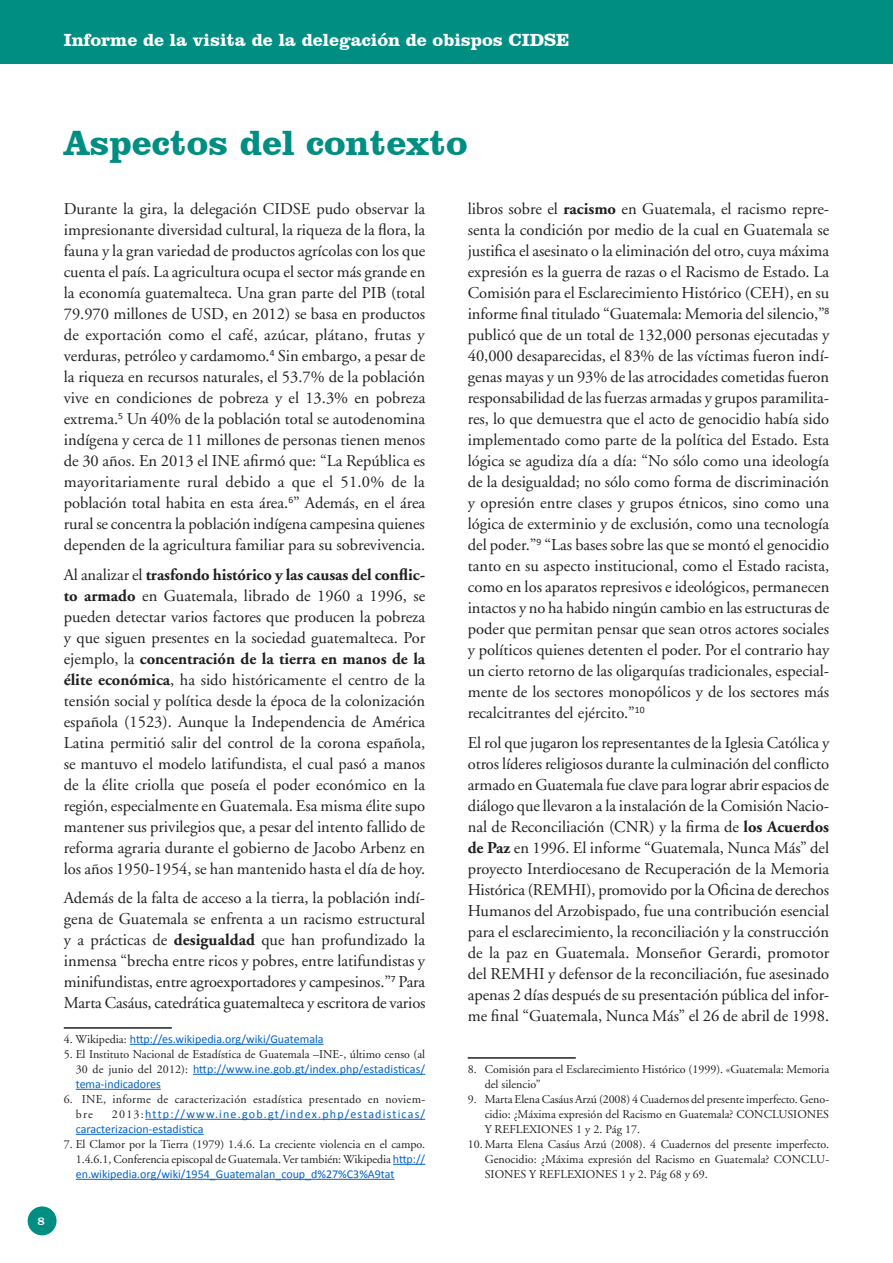
<style>
.page{position:relative;width:893px;height:1263px;background:#fff}
.page>*{position:absolute;margin:0;border:0;box-sizing:border-box;transform-origin:0 0}
.t1{font:700 36px "Clarendon BT";color:#008e83}
.t2{font:700 18px "Clarendon BT";color:#fff}
.t3{font:16.5px/21px "Adobe Garamond";color:#221f1f;text-align:justify}
.t4{font:12px/15px "Adobe Garamond";color:#221f1f;text-align:justify}
.t5{font:12px/15px "Calibri";color:#0563c1}
.t6{font:12px/15px "Calibri";letter-spacing:.085em;color:#0563c1}
.t7{font:12px/15px "Adobe Garamond";letter-spacing:.025em;color:#221f1f}
.t8{font:12px "Clarendon BT";color:#fff}
.s1{font-weight:700}
.s2{font-family:"Adobe Garamond";color:#221f1f}
.s3{font-family:"Calibri";color:#0563c1}
</style>
<div class="page">
<div style="left:28px;top:1206px;width:29px;height:29px;background:#008e83;border-radius:50%"></div>
<div style="left:0;top:0;width:893px;height:64px;background:#008e83"></div>
<hr style="left:64px;top:1027px;width:108px;height:2px;background:#221f1f">
<hr style="left:130px;top:1044px;width:194px;height:1px;background:#0563c1">
<hr style="left:193px;top:1074px;width:232px;height:1px;background:#0563c1">
<hr style="left:76px;top:1089px;width:85px;height:1px;background:#0563c1">
<hr style="left:145px;top:1119px;width:280px;height:1px;background:#0563c1">
<hr style="left:76px;top:1134px;width:128px;height:1px;background:#0563c1">
<hr style="left:393px;top:1164px;width:32px;height:1px;background:#0563c1">
<hr style="left:76px;top:1179px;width:318px;height:1px;background:#0563c1">
<hr style="left:468px;top:1057px;width:108px;height:2px;background:#221f1f">
<p class="t2" style="left:64px;top:32px;width:507px">Informe de la visita de la delegación de obispos CIDSE</p>
<p class="t8" style="left:37px;top:1216px;width:9px">8</p>
<h1 class="t1" style="left:64px;top:128px;width:405px">Aspectos del contexto</h1>
<p class="t3" style="left:64px;top:199px;width:363px">Durante la gira, la delegación CIDSE pudo observar la impresionante diversidad cultural, la riqueza de la flora, la fauna y la gran variedad de productos agrícolas con los que cuenta el país. La agricultura ocupa el sector más grande en la economía guatemalteca. Una gran parte del PIB (total 79.970 millones de USD, en 2012) se basa en productos de exportación como el café, azúcar, plátano, frutas y verduras, petróleo y cardamomo.<sup>4</sup> Sin embargo, a pesar de la riqueza en recursos naturales, el 53.7% de la población vive en condiciones de pobreza y el 13.3% en pobreza extrema.<sup>5</sup> Un 40% de la población total se autodenomina indígena y cerca de 11 millones de personas tienen menos de 30 años. En 2013 el INE afirmó que: “La República es mayoritariamente rural debido a que el 51.0% de la población total habita en esta área.<sup>6</sup>” Además, en el área rural se concentra la población indígena campesina quienes dependen de la agricultura familiar para su sobrevivencia.</p>
<p class="t3" style="left:64px;top:564px;width:363px">Al analizar el <span class="s1">trasfondo histórico y las causas del conflic&shy;to armado</span> en Guatemala, librado de 1960 a 1996, se pueden detectar varios factores que producen la pobreza y que siguen presentes en la sociedad guatemalteca. Por ejemplo, la <span class="s1">concentración de la tierra en manos de la élite económica</span>, ha sido históricamente el centro de la tensión social y política desde la época de la colonización española (1523). Aunque la Independencia de América Latina permitió salir del control de la corona española, se mantuvo el modelo latifundista, el cual pasó a manos de la élite criolla que poseía el poder económico en la región, especialmente en Guatemala. Esa misma élite supo mantener sus privilegios que, a pesar del intento fallido de reforma agraria durante el gobierno de Jacobo Arbenz en los años 1950-1954, se han mantenido hasta el día de hoy.</p>
<p class="t3" style="left:64px;top:888px;width:363px">Además de la falta de acceso a la tierra, la población indí&shy;gena de Guatemala se enfrenta a un racismo estructural y a prácticas de <span class="s1">desigualdad</span> que han profundizado la inmensa “brecha entre ricos y pobres, entre latifundistas y minifundistas, entre agroexportadores y campesinos.”<sup>7</sup> Para Marta Casáus, catedrática guatemalteca y escritora de varios</p>
<p class="t5" style="left:64px;top:1031px;width:261px"><span class="s2">4. Wikipedia:</span> htp://es.wikipedia.org/wiki/Guatemala</p>
<p class="t4" style="left:64px;top:1047px;width:363px">5. El Instituto Nacional de Estadística de Guatemala –INE-, último censo (al</p>
<p class="t5" style="left:76px;top:1061px;width:351px"><span class="s2">30 de junio del 2012):</span> htp://www.ine.gob.gt/index.php/estadisicas/ tema-indicadores</p>
<p class="t7" style="left:76px;top:1092px;width:351px;text-indent:-12px">6. INE, informe de caracterización estadística presentado en noviem&shy;bre</p>
<p class="t6" style="left:76px;top:1106px;width:351px;text-indent:36px"><span class="s2">2013:</span>http://www.ine.gob.gt/index.php/estadisticas/ caracterizacion-estadisica</p>
<p class="t4" style="left:64px;top:1137px;width:363px;text-align:right">7. El Clamor por la Tierra (1979) 1.4.6. La creciente violencia en el campo.<br>1.4.6.1, Conferencia episcopal de Guatemala. Ver también: Wikipedia <span class="s3">htp://</span></p>
<p class="t5" style="left:76px;top:1166px;width:320px">en.wikipedia.org/wiki/1954_Guatemalan_coup_d%27%C3%A9tat</p>
<p class="t3" style="left:468px;top:199px;width:363px">libros sobre el <span class="s1">racismo</span> en Guatemala, el racismo repre&shy;senta la condición por medio de la cual en Guatemala se justifica el asesinato o la eliminación del otro, cuya máxima expresión es la guerra de razas o el Racismo de Estado. La Comisión para el Esclarecimiento Histórico (CEH), en su informe final titulado “Guatemala: Memoria del silencio,”<sup>8 </sup>publicó que de un total de 132,000 personas ejecutadas y 40,000 desaparecidas, el 83% de las víctimas fueron indí&shy;genas mayas y un 93% de las atrocidades cometidas fueron responsabilidad de las fuerzas armadas y grupos paramilita&shy;res, lo que demuestra que el acto de genocidio había sido implementado como parte de la política del Estado. Esta lógica se agudiza día a día: “No sólo como una ideología de la desigualdad; no sólo como forma de discriminación y opresión entre clases y grupos étnicos, sino como una lógica de exterminio y de exclusión, como una tecnología del poder.”<sup>9</sup> “Las bases sobre las que se montó el genocidio tanto en su aspecto institucional, como el Estado racista, como en los aparatos represivos e ideológicos, permanecen intactos y no ha habido ningún cambio en las estructuras de poder que permitan pensar que sean otros actores sociales y políticos quienes detenten el poder. Por el contrario hay un cierto retorno de las oligarquías tradicionales, especial&shy;mente de los sectores monopólicos y de los sectores más recalcitrantes del ejército.”<sup>10</sup></p>
<p class="t3" style="left:468px;top:732px;width:363px">El rol que jugaron los representantes de la Iglesia Católica y otros líderes religiosos durante la culminación del conflicto armado en Guatemala fue clave para lograr abrir espacios de diálogo que llevaron a la instalación de la Comisión Nacio&shy;nal de Reconciliación (CNR) y la firma de <span class="s1">los Acuerdos de Paz</span> en 1996. El informe “Guatemala, Nunca Más” del proyecto Interdiocesano de Recuperación de la Memoria Histórica (REMHI), promovido por la Oficina de derechos Humanos del Arzobispado, fue una contribución esencial para el esclarecimiento, la reconciliación y la construcción de la paz en Guatemala. Monseñor Gerardi, promotor del REMHI y defensor de la reconciliación, fue asesinado apenas 2 días después de su presentación pública del infor&shy;me final “Guatemala, Nunca Más” el 26 de abril de 1998.</p>
<p class="t4" style="left:485px;top:1062px;width:346px;text-indent:-17px">8. Comisión para el Esclarecimiento Histórico (1999). «Guatemala: Memoria del silencio”</p>
<p class="t4" style="left:485px;top:1092px;width:346px;text-indent:-17px">9. Marta Elena Casáus Arzú (2008) 4 Cuadernos del presente imperfecto. Geno&shy;cidio: ¿Máxima expresión del Racismo en Guatemala? CONCLUSIONES Y REFLEXIONES 1 y 2. Pág 17.</p>
<p class="t4" style="left:485px;top:1137px;width:346px;text-indent:-17px">10. Marta Elena Casáus Arzú (2008). 4 Cuadernos del presente imperfecto.<br>Genocidio: ¿Máxima expresión del Racismo en Guatemala? CONCLU-SIONES Y REFLEXIONES 1 y 2. Pág 68 y 69.</p>
</div>
